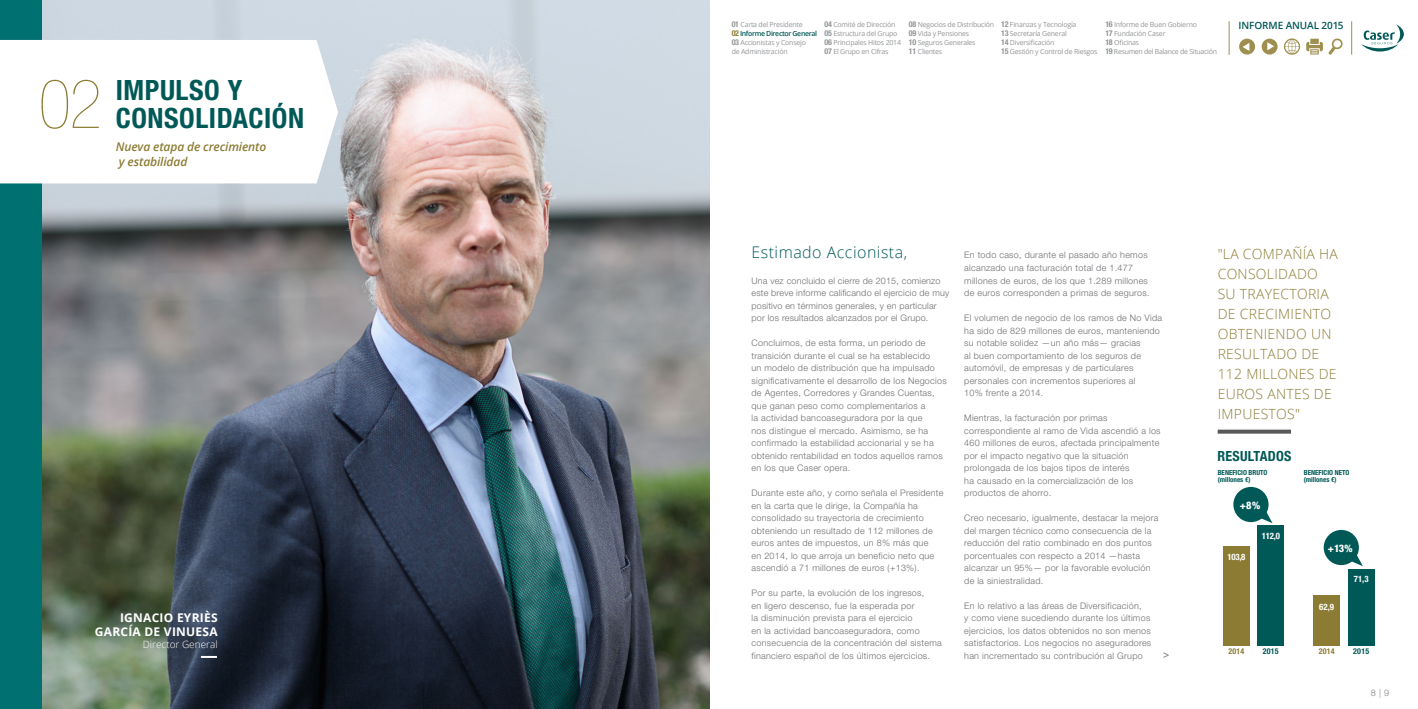
<style>
.page{position:relative;width:1418px;height:709px;background:#fff}
.page>*{position:absolute;margin:0;border:0;box-sizing:border-box;transform-origin:0 0}
.DKV_General_titula{font:200 condensed 68px "Helvetica Neue LT Std";color:#8c7c33}
.DKV_General_titula-2{font:700 condensed 28px "Helvetica Neue LT Std";letter-spacing:.02em;color:#005957}
.DKV_General_titula-3{font:300 16px "Open Sans";letter-spacing:.03em;color:#005957}
.DKV_General_titula-4{font:300 14px/20px "Open Sans";letter-spacing:.02em;color:#8c7c33}
.DKV_General_titula-5{font:700 condensed 14px "Helvetica Neue LT Std";letter-spacing:.02em;color:#005957}
.DKV_General_titula-6{font:italic 600 12px/15px "Open Sans";letter-spacing:-.01em;color:#8c7c33}
.DKV_General_titula-7{font:700 12px/14px "Open Sans";letter-spacing:.02em;color:#fff;text-align:right}
.DKV_General_titula-8{font:800 condensed 10.4px "Helvetica Neue LT Std";color:#fff}
.t1{font:600 10px "Open Sans";letter-spacing:-.01em;color:#005957}
.DKV_General_titula-9{font:300 10px "Open Sans";color:#fff}
.DKV_General_titula-10{font:300 9px/12.5px "Helvetica Neue LT Std";letter-spacing:.03em;color:#6c6d70}
.curriculum{font:300 9px "Helvetica Neue LT Std";color:#808285}
.DKV_General_titula-11{font:700 condensed 8.8px "Helvetica Neue LT Std";letter-spacing:-.025em;color:#fff}
.DKV_General_titula-12{font:700 condensed 8px "Helvetica Neue LT Std";letter-spacing:.02em;color:#8c7c33}
.DKV_General_titula-13{font:700 condensed 8px "Helvetica Neue LT Std";letter-spacing:.02em;color:#005957}
.t2{font:7px/9px "Open Sans";letter-spacing:-.03em;color:#939598}
.DKV_General_titula-14{font:700 condensed 7px "Helvetica Neue LT Std";color:#005957}
.s1{font-family:"Helvetica Neue LT Std";font-weight:700;font-stretch:condensed;font-size:8px}
.s2{font-family:"Helvetica Neue LT Std";font-weight:700;font-stretch:condensed;font-size:8px;color:#8c7c33}
.s3{font-weight:600;color:#005957}
</style>
<div class="page">
<div style="left:0;top:0;width:709px;height:709px;background:#007070"></div>
<img style="left:42px;top:0;width:667px;height:709px">
<svg style="left:1217px;top:429px;width:73px;height:4px"></svg>
<svg style="left:201px;top:656px;width:16px;height:2px"></svg>
<svg style="left:1163px;top:652px;width:5px;height:6px"></svg>
<div style="left:1223px;top:546px;width:26px;height:99px;background:#8c7c33"></div>
<div style="left:1257px;top:525px;width:27px;height:120px;background:#005957"></div>
<div style="left:1313px;top:595px;width:26px;height:50px;background:#8c7c33"></div>
<div style="left:1347px;top:569px;width:27px;height:76px;background:#005957"></div>
<div style="left:1323px;top:530px;width:35px;height:35px;background:#005957;border-radius:50%"></div>
<svg style="left:1345px;top:551px;width:17px;height:15px"></svg>
<div style="left:1233px;top:487px;width:35px;height:35px;background:#005957;border-radius:50%"></div>
<svg style="left:1254px;top:508px;width:18px;height:15px"></svg>
<div style="left:0;top:40px;width:338px;height:143px;background:#fff"></div>
<svg style="left:1328px;top:38px;width:15px;height:17px"></svg>
<svg style="left:1306px;top:39px;width:16px;height:15px"></svg>
<svg style="left:1261px;top:39px;width:16px;height:16px"></svg>
<svg style="left:1239px;top:39px;width:15px;height:16px"></svg>
<svg style="left:1283px;top:38px;width:17px;height:17px"></svg>
<hr style="left:1228px;top:21px;width:1px;height:34px;background:#9e8f50">
<hr style="left:1351px;top:21px;width:1px;height:34px;background:#9e8f50">
<svg style="left:1361px;top:24px;width:42px;height:28px"></svg>
<p class="DKV_General_titula" style="left:38px;top:67px;width:65px">02</p>
<p class="DKV_General_titula-2" style="left:116px;top:73px;width:128px">IMPULSO Y</p>
<p class="DKV_General_titula-2" style="left:116px;top:101px;width:190px">CONSOLIDACIÓN</p>
<p class="DKV_General_titula-6" style="left:116px;top:139px;width:152px">Nueva etapa de crecimiento y estabilidad</p>
<p class="DKV_General_titula-7" style="left:95px;top:610px;width:124px">IGNACIO EYRIÈS<br>GARCÍA DE VINUESA</p>
<p class="DKV_General_titula-9" style="left:143px;top:638px;width:76px">Director General</p>
<p class="t2" style="left:731px;top:20px;width:87px"><span class="s1">01</span> Carta del Presidente<br><span class="s2">02</span> <span class="s3">Informe Director General<br></span><span class="s1">03</span> Accionistas y Consejo<br>de Administración</p>
<p class="t2" style="left:824px;top:20px;width:78px"><span class="s1">04</span> Comité de Dirección<br><span class="s1">05</span> Estructura del Grupo<br><span class="s1">06</span> Principales Hitos 2014<br><span class="s1">07</span> El Grupo en Cifras</p>
<p class="t2" style="left:909px;top:20px;width:87px"><span class="s1">08</span> Negocios de Distribución<br><span class="s1">09</span> Vida y Pensiones<br><span class="s1">10</span> Seguros Generales<br><span class="s1">11</span> Clientes</p>
<p class="t2" style="left:1001px;top:20px;width:98px"><span class="s1">12</span> Finanzas y Tecnología<br><span class="s1">13</span> Secretaría General<br><span class="s1">14</span> Diversificación<br><span class="s1">15</span> Gestión y Control de Riesgos</p>
<p class="t2" style="left:1105px;top:20px;width:93px"><span class="s1">16</span> Informe de Buen Gobierno</p>
<p class="t1" style="left:1238px;top:18px;width:106px">INFORME ANUAL 2015</p>
<p class="t2" style="left:1105px;top:29px;width:113px"><span class="s1">17</span> Fundación Caser<br><span class="s1">18</span> Oficinas<br><span class="s1">19</span> Resumen del Balance de Situación</p>
<p class="DKV_General_titula-3" style="left:751px;top:242px;width:157px">Estimado Accionista,</p>
<p class="DKV_General_titula-10" style="left:751px;top:274px;width:199px">Una vez concluido el cierre de 2015, comienzo este breve informe calificando el ejercicio de muy positivo en términos generales, y en particular por los resultados alcanzados por el Grupo.</p>
<p class="DKV_General_titula-10" style="left:751px;top:336px;width:197px">Concluimos, de esta forma, un periodo de transición durante el cual se ha establecido<br>un modelo de distribución que ha impulsado significativamente el desarrollo de los Negocios de Agentes, Corredores y Grandes Cuentas, que ganan peso como complementarios a<br>la actividad bancoaseguradora por la que<br>nos distingue el mercado. Asimismo, se ha confirmado la estabilidad accionarial y se ha obtenido rentabilidad en todos aquellos ramos en los que Caser opera.</p>
<p class="DKV_General_titula-10" style="left:751px;top:486px;width:193px">Durante este año, y como señala el Presidente en la carta que le dirige, la Compañía ha consolidado su trayectoria de crecimiento obteniendo un resultado de 112 millones de euros antes de impuestos, un 8% más que<br>en 2014, lo que arroja un beneficio neto que ascendió a 71 millones de euros (+13%).</p>
<p class="DKV_General_titula-10" style="left:751px;top:586px;width:192px">Por su parte, la evolución de los ingresos,<br>en ligero descenso, fue la esperada por<br>la disminución prevista para el ejercicio<br>en la actividad bancoaseguradora, como consecuencia de la concentración del sistema financiero español de los últimos ejercicios.</p>
<p class="DKV_General_titula-10" style="left:964px;top:249px;width:187px">En todo caso, durante el pasado año hemos alcanzado una facturación total de 1.477 millones de euros, de los que 1.289 millones de euros corresponden a primas de seguros.</p>
<p class="DKV_General_titula-10" style="left:964px;top:311px;width:200px">El volumen de negocio de los ramos de No Vida ha sido de 829 millones de euros, manteniendo su notable solidez —un año más— gracias<br>al buen comportamiento de los seguros de automóvil, de empresas y de particulares personales con incrementos superiores al<br>10% frente a 2014.</p>
<p class="DKV_General_titula-10" style="left:964px;top:411px;width:198px">Mientras, la facturación por primas correspondiente al ramo de Vida ascendió a los 460 millones de euros, afectada principalmente por el impacto negativo que la situación prolongada de los bajos tipos de interés<br>ha causado en la comercialización de los productos de ahorro.</p>
<p class="DKV_General_titula-10" style="left:964px;top:511px;width:196px">Creo necesario, igualmente, destacar la mejora del margen técnico como consecuencia de la reducción del ratio combinado en dos puntos porcentuales con respecto a 2014 —hasta alcanzar un 95%— por la favorable evolución de la siniestralidad.</p>
<p class="DKV_General_titula-10" style="left:964px;top:599px;width:188px">En lo relativo a las áreas de Diversificación,<br>y como viene sucediendo durante los últimos ejercicios, los datos obtenidos no son menos satisfactorios. Los negocios no aseguradores han incrementado su contribución al Grupo</p>
<p class="DKV_General_titula-4" style="left:1217px;top:243px;width:122px">"LA COMPAÑÍA HA<br>CONSOLIDADO<br>SU TRAYECTORIA<br>DE CRECIMIENTO<br>OBTENIENDO UN<br>RESULTADO DE<br>112 MILLONES DE<br>EUROS ANTES DE<br>IMPUESTOS"</p>
<p class="DKV_General_titula-5" style="left:1217px;top:447px;width:76px">RESULTADOS</p>
<p class="DKV_General_titula-14" style="left:1217px;top:468px;width:51px">BENEFICIO BRUTO</p>
<p class="DKV_General_titula-14" style="left:1217px;top:475px;width:34px">(millones €)</p>
<p class="DKV_General_titula-8" style="left:1239px;top:498px;width:22px">+8%</p>
<p class="DKV_General_titula-11" style="left:1227px;top:552px;width:20px">103,8</p>
<p class="DKV_General_titula-11" style="left:1261px;top:530px;width:20px">112,0</p>
<p class="DKV_General_titula-14" style="left:1303px;top:468px;width:47px">BENEFICIO NETO</p>
<p class="DKV_General_titula-14" style="left:1303px;top:475px;width:34px">(millones €)</p>
<p class="DKV_General_titula-8" style="left:1327px;top:541px;width:26px">+13%</p>
<p class="DKV_General_titula-11" style="left:1319px;top:601px;width:16px">62,9</p>
<p class="DKV_General_titula-11" style="left:1353px;top:574px;width:16px">71,3</p>
<p class="DKV_General_titula-12" style="left:1228px;top:646px;width:17px">2014</p>
<p class="DKV_General_titula-13" style="left:1262px;top:646px;width:17px">2015</p>
<p class="DKV_General_titula-12" style="left:1318px;top:646px;width:17px">2014</p>
<p class="DKV_General_titula-13" style="left:1353px;top:646px;width:17px">2015</p>
<p class="curriculum" style="left:1370px;top:687px;width:20px">8 | 9</p>
</div>
